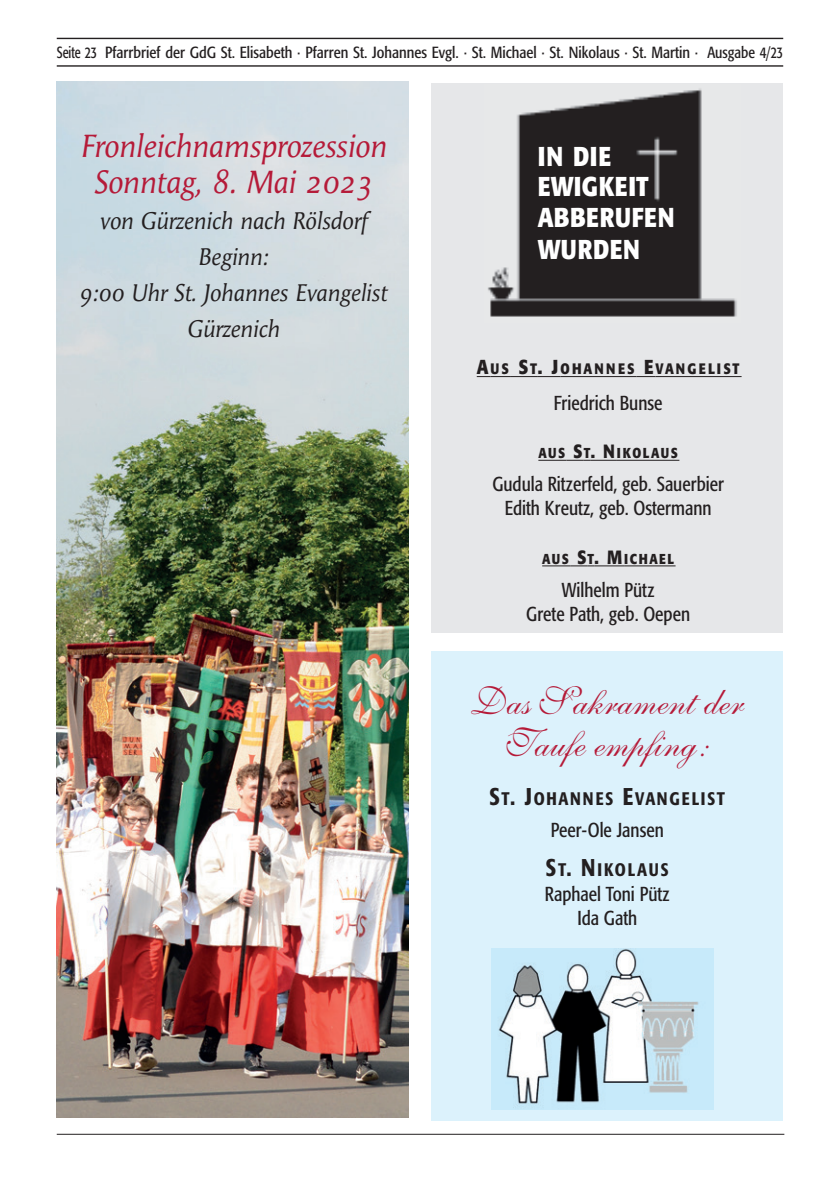
<style>
.page{position:relative;width:840px;height:1191px;background:#fff}
.page>*{position:absolute;margin:0;border:0;box-sizing:border-box;transform-origin:0 0}
.t1{font:40px/42px "Shelley Volante Script";color:#b51a38;text-align:center}
.t2{font:32px/36px "Angie Italic OSF";color:#b51a38;text-align:center;scale:.95 1}
.t3{font:700 27px/30.6px "Formata";letter-spacing:.02em;color:#fff;scale:.85 1}
.t4{font:24px/36px "Angie Italic OSF";color:#231f20;text-align:center;scale:.95 1}
.t5{font:condensed 20px/24px "Formata";color:#231f20;text-align:center;scale:.95 1}
.t6{font:500 condensed 18px "Formata";color:#231f20;scale:.95 1}
.t7{font:condensed 16px "Formata";color:#231f20;scale:.85 1}
.t8{font:700 15px "Formata";letter-spacing:.175em;color:#231f20;scale:.85 1}
.t9{font:700 14.2px "Formata";letter-spacing:.135em;color:#231f20;scale:.85 1}
.s1{font-size:20px}
.s2{font-size:19px}
.s3{font-size:24px}
</style>
<div class="page">
<div style="left:431px;top:83px;width:351px;height:549px;background:#e6e7e9"></div>
<hr style="left:57px;top:38px;width:725px;height:1px;background:#231f20">
<hr style="left:57px;top:65px;width:725px;height:2px;background:#231f20">
<hr style="left:57px;top:1133px;width:726px;height:1px;background:#231f20">
<svg style="left:476px;top:376px;width:84px;height:1px"></svg>
<hr style="left:560px;top:376px;width:76px;height:1px;background:#231f20">
<svg style="left:636px;top:376px;width:19px;height:1px"></svg>
<hr style="left:655px;top:376px;width:86px;height:1px;background:#231f20">
<svg style="left:538px;top:460px;width:78px;height:1px"></svg>
<hr style="left:616px;top:460px;width:63px;height:1px;background:#231f20">
<svg style="left:542px;top:565px;width:81px;height:1px"></svg>
<hr style="left:623px;top:565px;width:52px;height:1px;background:#231f20">
<img style="left:488px;top:89px;width:249px;height:228px">
<div style="left:431px;top:651px;width:351px;height:470px;background:#dcf2fc"></div>
<img style="left:491px;top:948px;width:222px;height:161px">
<img style="left:57px;top:82px;width:351px;height:1036px">
<p class="t7" style="left:57px;top:43px;width:855px">Seite 23 Pfarrbrief der GdG St. Elisabeth · Pfarren St. Johannes Evgl. · St. Michael · St. Nikolaus · St. Martin · Ausgabe 4/23</p>
<p class="t2" style="left:80px;top:129px;width:323px">Fronleichnamsprozession<br>Sonntag, 8. Mai 2023</p>
<p class="t4" style="left:79px;top:203px;width:325px">von Gürzenich nach Rölsdorf<br>Beginn:<br>9:00 Uhr St. Johannes Evangelist<br>Gürzenich</p>
<p class="t3" style="left:537px;top:141px;width:162px">IN DIE<br>EWIGKEIT<br>ABBERUFEN<br>WURDEN</p>
<p class="t8" style="left:476px;top:360px;width:310px"><span class="s1">A</span>US <span class="s1">S</span>T<span class="s1">. J</span>OHANNES <span class="s1">E</span>VANGELIST</p>
<p class="t5" style="left:553px;top:391px;width:116px">Friedrich Bunse</p>
<p class="t9" style="left:538px;top:444px;width:166px">AUS <span class="s2">S</span>T<span class="s2">. N</span>IKOLAUS</p>
<p class="t5" style="left:492px;top:472px;width:245px">Gudula Ritzerfeld, geb. Sauerbier<br>Edith Kreutz, geb. Ostermann</p>
<p class="t9" style="left:542px;top:550px;width:157px">AUS <span class="s2">S</span>T<span class="s2">. M</span>ICHAEL</p>
<p class="t5" style="left:526px;top:578px;width:174px">Wilhelm Pütz<br>Grete Path, geb. Oepen</p>
<p class="t1" style="left:470px;top:681px;width:275px">Das Sakramentder<br>Taufe empfing:</p>
<p class="t6" style="left:489px;top:787px;width:249px"><span class="s3">S</span>T<span class="s3">. J</span>OHANNES <span class="s3">E</span>VANGELIST</p>
<p class="t5" style="left:550px;top:818px;width:120px">Peer-Ole Jansen</p>
<p class="t6" style="left:545px;top:858px;width:131px"><span class="s3">S</span>T<span class="s3">. N</span>IKOLAUS</p>
<p class="t5" style="left:544px;top:882px;width:133px">Raphael Toni Pütz<br>Ida Gath</p>
</div>
